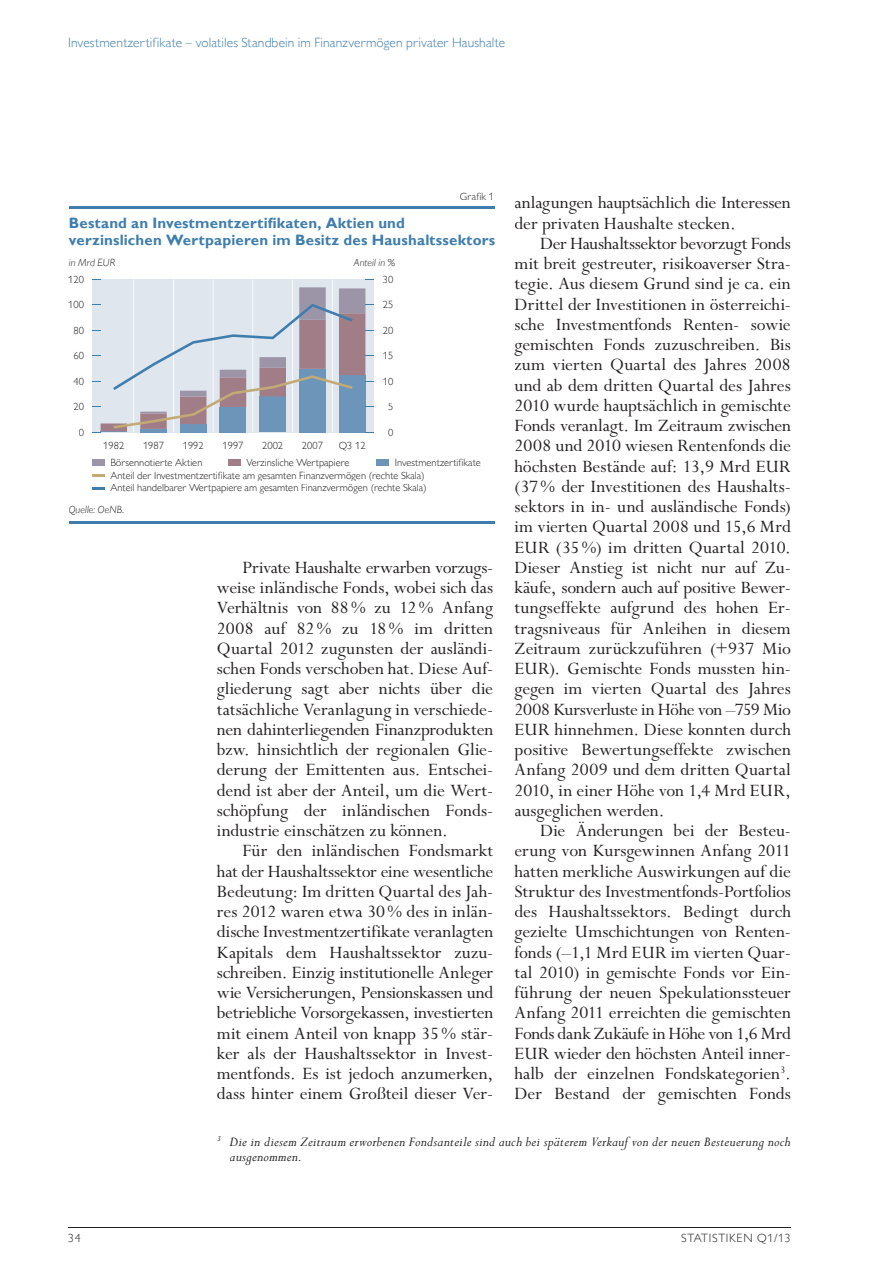
<style>
.page{position:relative;width:893px;height:1263px;background:#fff}
.page>*{position:absolute;margin:0;border:0;box-sizing:border-box;transform-origin:0 0}
.t1{font:19.5px/20.2px "Perpetua Std";color:#231f20;text-align:justify}
.t2{font:italic 15px/15px "Perpetua Std";letter-spacing:.015em;color:#231f20}
.t3{font:700 15px/17px "Gill Sans MT Pro";letter-spacing:.01em;color:#3e7dad}
.t4{font:300 13.5px "Gill Sans MT Pro";letter-spacing:.01em;color:#3e7dad}
.t5{font:300 12px "Gill Sans MT Pro";letter-spacing:.06em;color:#231f20}
.t6{font:300 10.5px/12.8px "Gill Sans MT Pro";color:#231f20}
.t7{font:italic 300 10.5px "Gill Sans MT Pro";letter-spacing:.005em;color:#231f20}
</style>
<div class="page">
<hr style="left:68px;top:1227px;width:723px;height:1px;background:#231f20">
<hr style="left:541px;top:822px;width:123px;height:1px;background:#231f20">
<hr style="left:69px;top:207px;width:425px;height:2px;background:#3e7dad">
<hr style="left:69px;top:522px;width:425px;height:2px;background:#3e7dad">
<div style="left:92px;top:460px;width:12px;height:6px;background:#9c95a8"></div>
<div style="left:228px;top:460px;width:13px;height:6px;background:#a17e87"></div>
<div style="left:376px;top:460px;width:13px;height:6px;background:#6d94b9"></div>
<svg style="left:92px;top:474px;width:12px;height:3px"></svg>
<svg style="left:92px;top:487px;width:12px;height:2px"></svg>
<div style="left:92px;top:279px;width:281px;height:153px;background:#e0e6ed"></div>
<hr style="left:133px;top:279px;width:1px;height:153px;background:#fff">
<hr style="left:173px;top:279px;width:1px;height:153px;background:#fff">
<hr style="left:213px;top:279px;width:1px;height:153px;background:#fff">
<hr style="left:252px;top:279px;width:1px;height:153px;background:#fff">
<hr style="left:292px;top:279px;width:1px;height:153px;background:#fff">
<hr style="left:332px;top:279px;width:1px;height:153px;background:#fff">
<svg style="left:92px;top:287px;width:281px;height:146px"></svg>
<p class="t4" style="left:68px;top:35px;width:439px">Investmentzertifikate – volatiles Standbein im Finanzvermögen privater Haushalte</p>
<p class="t6" style="left:460px;top:190px;width:36px">Grafik 1</p>
<p class="t3" style="left:69px;top:214px;width:428px">Bestand an Investmentzertifikaten, Aktien und verzinslichen Wertpapieren im Besitz des Haushaltssektors</p>
<p class="t7" style="left:69px;top:257px;width:48px">in Mrd EUR</p>
<p class="t7" style="left:354px;top:257px;width:43px">Anteil in %</p>
<p class="t6" style="left:68px;top:272px;width:17px">120</p>
<p class="t6" style="left:68px;top:298px;width:17px">100</p>
<p class="t6" style="left:74px;top:324px;width:12px">80</p>
<p class="t6" style="left:74px;top:349px;width:12px">60</p>
<p class="t6" style="left:74px;top:375px;width:12px">40</p>
<p class="t6" style="left:74px;top:400px;width:12px">20</p>
<p class="t6" style="left:79px;top:426px;width:7px">0</p>
<p class="t6" style="left:383px;top:272px;width:12px">30</p>
<p class="t6" style="left:383px;top:298px;width:12px">25</p>
<p class="t6" style="left:383px;top:324px;width:12px">20</p>
<p class="t6" style="left:383px;top:349px;width:12px">15</p>
<p class="t6" style="left:383px;top:375px;width:12px">10</p>
<p class="t6" style="left:388px;top:400px;width:7px">5</p>
<p class="t6" style="left:388px;top:426px;width:7px">0</p>
<p class="t6" style="left:103px;top:439px;width:22px">1982</p>
<p class="t6" style="left:143px;top:439px;width:22px">1987</p>
<p class="t6" style="left:183px;top:439px;width:23px">1992</p>
<p class="t6" style="left:222px;top:439px;width:22px">1997</p>
<p class="t6" style="left:262px;top:439px;width:22px">2002</p>
<p class="t6" style="left:302px;top:439px;width:22px">2007</p>
<p class="t6" style="left:339px;top:439px;width:28px">Q3 12</p>
<p class="t6" style="left:110px;top:456px;width:372px;text-indent:284px">Investmentzertifikate<br>Anteil der Investmentzertifikate am gesamten Finanzvermögen (rechte Skala)<br>Anteil handelbarer Wertpapiere am gesamten Finanzvermögen (rechte Skala)</p>
<p class="t6" style="left:110px;top:456px;width:94px">Börsennotierte Aktien</p>
<p class="t6" style="left:246px;top:456px;width:104px">Verzinsliche Wertpapiere</p>
<p class="t7" style="left:69px;top:503px;width:57px">Quelle: OeNB.</p>
<p class="t1" style="left:217px;top:558px;width:278px;text-indent:26px">Private Haushalte erwarben vorzugs&shy;weise inländische Fonds, wobei sich das Verhältnis von 88 % zu 12 % Anfang 2008 auf 82 % zu 18 % im dritten Quartal 2012 zugunsten der ausländi&shy;schen Fonds verschoben hat. Diese Auf&shy;gliederung sagt aber nichts über die tatsächliche Veranlagung in verschiede&shy;nen dahinterliegenden Finanzprodukten bzw. hinsichtlich der regionalen Glie&shy;derung der Emittenten aus. Entschei&shy;dend ist aber der Anteil, um die Wert&shy;schöpfung der inländischen Fonds&shy;industrie einschätzen zu können.</p>
<p class="t1" style="left:217px;top:841px;width:278px;text-indent:26px">Für den inländischen Fondsmarkt hat der Haushaltssektor eine wesentliche Bedeutung: Im dritten Quartal des Jah&shy;res 2012 waren etwa 30 % des in inlän&shy;dische Investmentzertifikate veranlagten Kapitals dem Haushaltssektor zuzu&shy;schreiben. Einzig institutionelle Anleger wie Versicherungen, Pensionskassen und betriebliche Vorsorgekassen, investierten mit einem Anteil von knapp 35 % stär&shy;ker als der Haushaltssektor in Invest&shy;mentfonds. Es ist jedoch anzumerken, dass hinter einem Großteil dieser Ver-</p>
<p class="t1" style="left:514px;top:193px;width:278px">anlagungen hauptsächlich die Interessen der privaten Haushalte stecken.</p>
<p class="t1" style="left:514px;top:234px;width:278px;text-indent:26px">Der Haushaltssektor bevorzugt Fonds mit breit gestreuter, risikoaverser Stra&shy;tegie. Aus diesem Grund sind je ca. ein Drittel der Investitionen in österreichi&shy;sche Investmentfonds Renten- sowie gemischten Fonds zuzuschreiben. Bis zum vierten Quartal des Jahres 2008 und ab dem dritten Quartal des Jahres 2010 wurde hauptsächlich in gemischte Fonds veranlagt. Im Zeitraum zwischen 2008 und 2010 wiesen Rentenfonds die höchsten Bestände auf: 13,9 Mrd EUR (37 % der Investitionen des Haushalts&shy;sektors in in- und ausländische Fonds) im vierten Quartal 2008 und 15,6 Mrd EUR (35 %) im dritten Quartal 2010.<br>Dieser Anstieg ist nicht nur auf Zu&shy;käufe, sondern auch auf positive Bewer&shy;tungseffekte aufgrund des hohen Er&shy;tragsniveaus für Anleihen in diesem Zeitraum zurückzuführen (+937 Mio EUR). Gemischte Fonds mussten hin&shy;gegen im vierten Quartal des Jahres 2008 Kursverluste in Höhe von –759 Mio EUR hinnehmen. Diese konnten durch positive Bewertungseffekte zwischen Anfang 2009 und dem dritten Quartal 2010, in einer Höhe von 1,4 Mrd EUR, ausgeglichen werden.</p>
<p class="t1" style="left:514px;top:821px;width:278px;text-indent:26px">Die Änderungen bei der Besteu&shy;erung von Kursgewinnen Anfang 2011 hatten merkliche Auswirkungen auf die Struktur des Investmentfonds-Port folios des Haushaltssektors. Bedingt durch gezielte Umschichtungen von Renten&shy;fonds (–1,1 Mrd EUR im vierten Quar&shy;tal 2010) in gemischte Fonds vor Ein&shy;führung der neuen Spekulationssteuer Anfang 2011 erreichten die gemischten Fonds dank Zukäufe in Höhe von 1,6 Mrd EUR wieder den höchsten Anteil inner&shy;halb der einzelnen Fondskategorien<sup>3</sup>.<br>Der Bestand der gemischten Fonds</p>
<p class="t2" style="left:230px;top:1135px;width:563px;text-indent:-13px"><sup>3</sup> Die in diesem Zeitraum erworbenen Fondsanteile sind auch bei späterem Verkauf von der neuen Besteuerung noch ausgenommen.</p>
<p class="t5" style="left:68px;top:1231px;width:14px">34</p>
<p class="t5" style="left:681px;top:1231px;width:111px">STATISTIKEN Q1/13</p>
</div>
